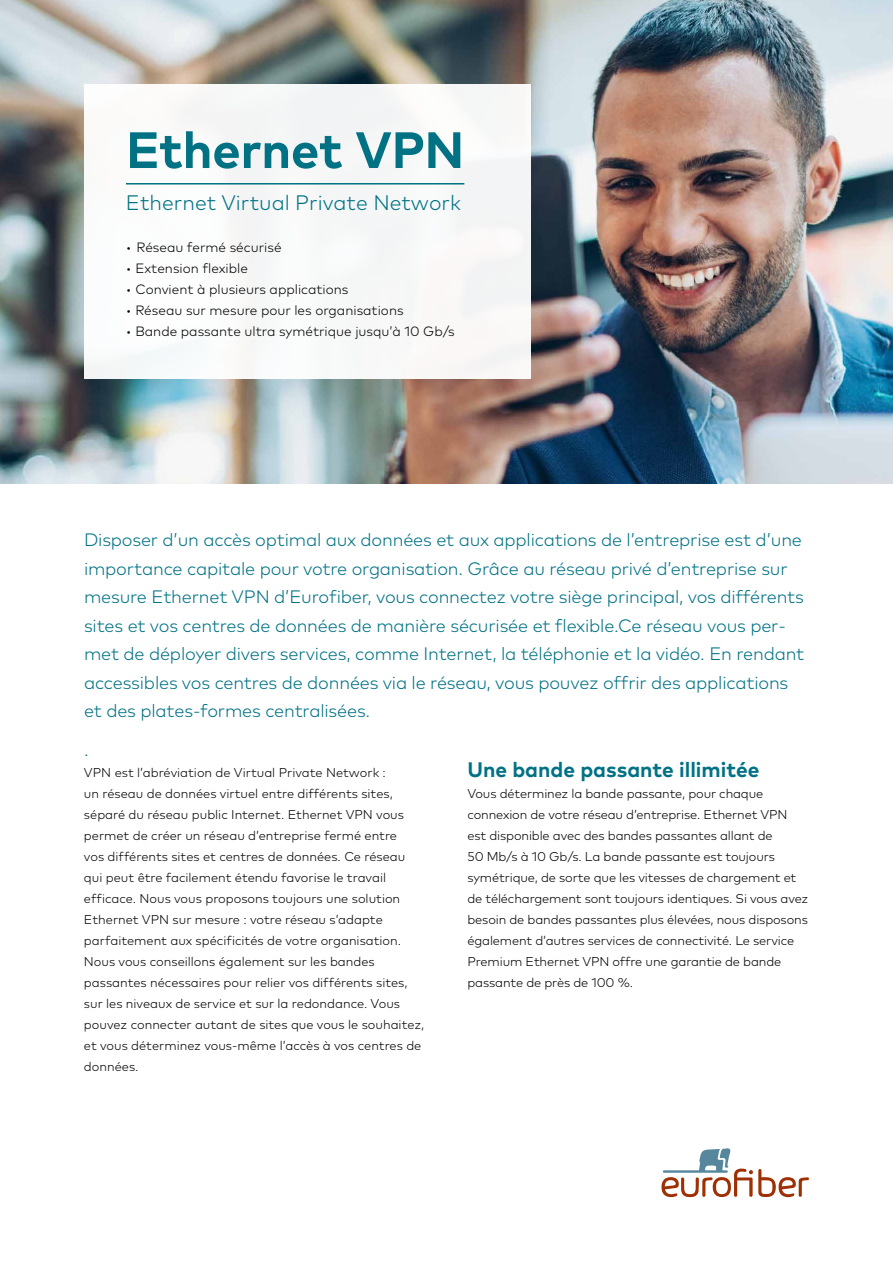
<style>
.page{position:relative;width:893px;height:1263px;background:#fff}
.page>*{position:absolute;margin:0;border:0;box-sizing:border-box;transform-origin:0 0}
.t1{font:700 51px "Mark OT";letter-spacing:-.005em;color:#007284}
.t2{font:300 21px "Mark OT";color:#007284}
.t3{font:700 21px "Mark OT";color:#007284}
.t4{font:300 18px/28.5px "Mark OT";letter-spacing:-.01em;color:#007284}
.t5{font:300 13.5px "Mark OT";color:#000}
.t6{font:300 12.75px/21px "Mark OT";letter-spacing:-.005em;color:#000}
</style>
<div class="page">
<svg style="left:661px;top:1148px;width:148px;height:49px"></svg>
<img style="left:0;top:0;width:893px;height:483px">
<div style="left:84px;top:84px;width:446px;height:294px;background:#f8f8f8"></div>
<hr style="left:126px;top:183px;width:338px;height:2px;background:#007284">
<h1 class="t1" style="left:126px;top:117px;width:340px">Ethernet VPN</h1>
<h2 class="t2" style="left:126px;top:190px;width:337px">Ethernet Virtual Private Network</h2>
<p class="t5" style="left:126px;top:239px;width:157px">• Réseau fermé sécurisé</p>
<p class="t5" style="left:126px;top:260px;width:124px">• Extension flexible</p>
<p class="t5" style="left:126px;top:281px;width:224px">• Convient à plusieurs applications</p>
<p class="t5" style="left:126px;top:302px;width:279px">• Réseau sur mesure pour les organisations</p>
<p class="t5" style="left:126px;top:323px;width:330px">• Bande passante ultra symétrique jusqu’à 10 Gb/s</p>
<p class="t4" style="left:84px;top:525px;width:722px">Disposer d’un accès optimal aux données et aux applications de l’entreprise est d’une importance capitale pour votre organisation. Grâce au réseau privé d’entreprise sur mesure Ethernet VPN d’Eurofiber, vous connectez votre siège principal, vos différents sites et vos centres de données de manière sécurisée et flexible.Ce réseau vous per&shy;met de déployer divers services, comme Internet, la téléphonie et la vidéo. En rendant accessibles vos centres de données via le réseau, vous pouvez offrir des applications et des plates-formes centralisées.</p>
<h3 class="t4" style="left:84px;top:735px;width:6px">.</h3>
<p class="t6" style="left:84px;top:762px;width:342px">VPN est l’abréviation de Virtual Private Network :<br>un réseau de données virtuel entre différents sites, séparé du réseau public Internet. Ethernet VPN vous permet de créer un réseau d’entreprise fermé entre<br>vos différents sites et centres de données. Ce réseau qui peut être facilement étendu favorise le travail efficace. Nous vous proposons toujours une solution Ethernet VPN sur mesure : votre réseau s’adapte parfaitement aux spécificités de votre organisation.<br>Nous vous conseillons également sur les bandes passantes nécessaires pour relier vos différents sites, sur les niveaux de service et sur la redondance. Vous pouvez connecter autant de sites que vous le souhaitez, et vous déterminez vous-même l’accès à vos centres de données.</p>
<h2 class="t3" style="left:467px;top:756px;width:294px">Une bande passante illimitée</h2>
<p class="t6" style="left:467px;top:783px;width:342px">Vous déterminez la bande passante, pour chaque connexion de votre réseau d’entreprise. Ethernet VPN est disponible avec des bandes passantes allant de<br>50 Mb/s à 10 Gb/s. La bande passante est toujours symétrique, de sorte que les vitesses de chargement et de téléchargement sont toujours identiques. Si vous avez besoin de bandes passantes plus élevées, nous disposons également d’autres services de connectivité. Le service Premium Ethernet VPN offre une garantie de bande passante de près de 100 %.</p>
</div>
